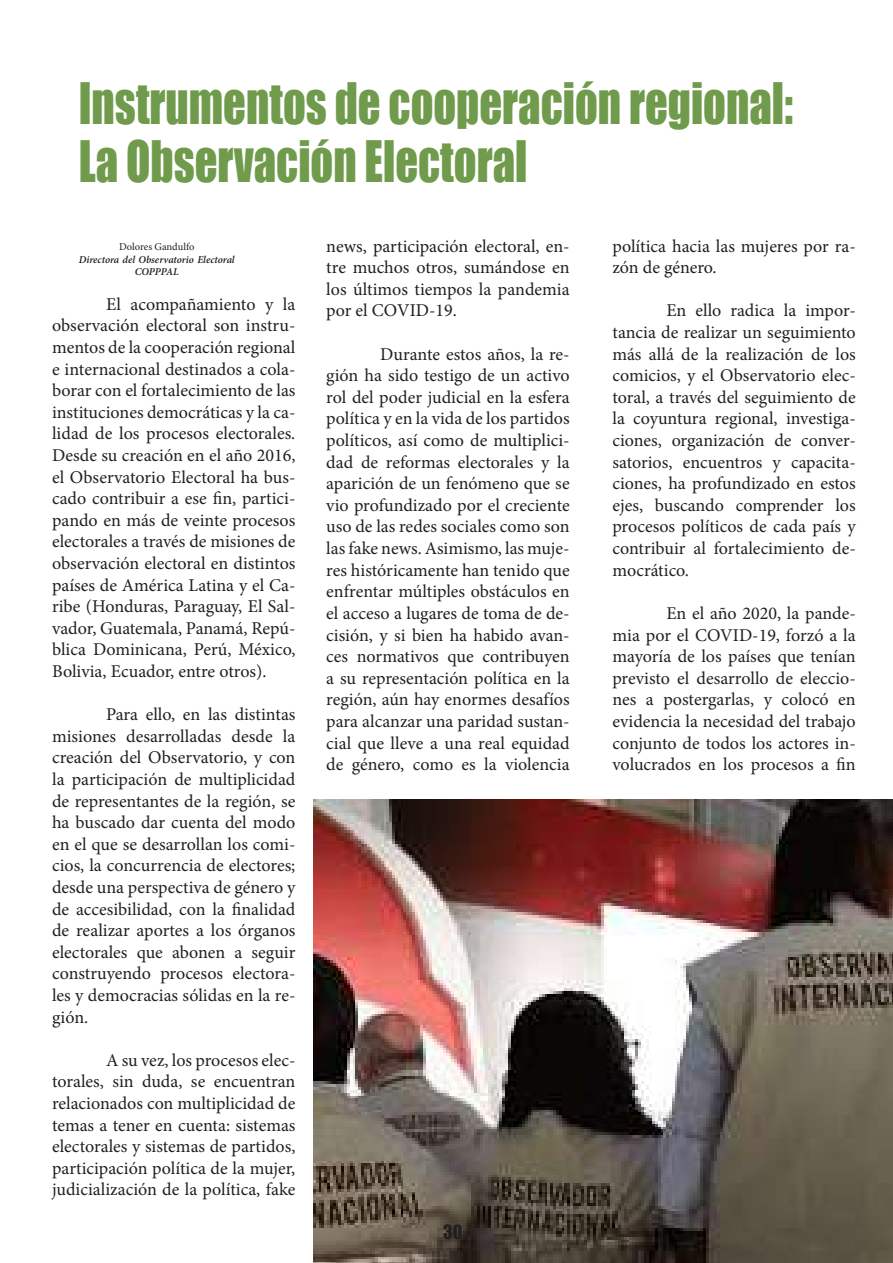
<style>
.page{position:relative;width:893px;height:1263px;background:#fff}
.page>*{position:absolute;margin:0;border:0;box-sizing:border-box;transform-origin:0 0}
.t1{font:52.5px/57px "Impact";color:#709b4c;scale:.85 1}
.t2{font:18px/21.6px "Minion Pro";color:#231f20;text-align:justify}
.t3{font:18px "Impact";color:#231f20}
.t4{font:italic 600 10.5px/12.6px "Minion Pro";letter-spacing:-.005em;color:#231f20;text-align:center}
.t5{font:10.5px "Minion Pro";letter-spacing:-.005em;color:#231f20}
</style>
<div class="page">
<img style="left:314px;top:799px;width:579px;height:464px">
<h1 class="t1" style="left:79px;top:74px;width:842px">Instrumentos de cooperación regional:<br>La Observación Electoral</h1>
<p class="t5" style="left:119px;top:240px;width:77px">Dolores Gandulfo</p>
<p class="t4" style="left:79px;top:253px;width:157px">Directora del Observatorio Electoral<br>COPPPAL</p>
<p class="t2" style="left:52px;top:293px;width:245px;text-indent:54px">El acompañamiento y la observación electoral son instru&shy;mentos de la cooperación regional e internacional destinados a cola&shy;borar con el fortalecimiento de las instituciones democráticas y la ca&shy;lidad de los procesos electorales.<br>Desde su creación en el año 2016, el Observatorio Electoral ha bus&shy;cado contribuir a ese fin, partici&shy;pando en más de veinte procesos electorales a través de misiones de observación electoral en distintos países de América Latina y el Ca&shy;ribe (Honduras, Paraguay, El Sal&shy;vador, Guatemala, Panamá, Repú&shy;blica Dominicana, Perú, México, Bolivia, Ecuador, entre otros).</p>
<p class="t2" style="left:52px;top:704px;width:245px;text-indent:54px">Para ello, en las distintas misiones desarrolladas desde la creación del Observatorio, y con la participación de multiplicidad de representantes de la región, se ha buscado dar cuenta del modo en el que se desarrollan los comi&shy;cios, la concurrencia de electores; desde una perspectiva de género y de accesibilidad, con la finalidad de realizar aportes a los órganos electorales que abonen a seguir construyendo procesos electora&shy;les y democracias sólidas en la re&shy;gión.</p>
<p class="t2" style="left:52px;top:1049px;width:245px;text-indent:54px">A su vez, los procesos elec&shy;torales, sin duda, se encuentran relacionados con multiplicidad de temas a tener en cuenta: sistemas electorales y sistemas de partidos, participación política de la mujer, judicialización de la política, fake</p>
<p class="t2" style="left:326px;top:235px;width:245px">news, participación electoral, en&shy;tre muchos otros, sumándose en los últimos tiempos la pandemia por el COVID-19.</p>
<p class="t2" style="left:326px;top:343px;width:245px;text-indent:54px">Durante estos años, la re&shy;gión ha sido testigo de un activo rol del poder judicial en la esfera política y en la vida de los partidos políticos, así como de multiplici&shy;dad de reformas electorales y la aparición de un fenómeno que se vio profundizado por el creciente uso de las redes sociales como son las fake news. Asimismo, las muje&shy;res históricamente han tenido que enfrentar múltiples obstáculos en el acceso a lugares de toma de de&shy;cisión, y si bien ha habido avan&shy;ces normativos que contribuyen a su representación política en la región, aún hay enormes desafíos para alcanzar una paridad sustan&shy;cial que lleve a una real equidad de género, como es la violencia</p>
<p class="t3" style="left:443px;top:1218px;width:21px">30</p>
<p class="t2" style="left:612px;top:235px;width:245px">política hacia las mujeres por ra&shy;zón de género.</p>
<p class="t2" style="left:612px;top:300px;width:245px;text-indent:54px">En ello radica la impor&shy;tancia de realizar un seguimiento más allá de la realización de los comicios, y el Observatorio elec&shy;toral, a través del seguimiento de la coyuntura regional, investiga&shy;ciones, organización de conver&shy;satorios, encuentros y capacita&shy;ciones, ha profundizado en estos ejes, buscando comprender los procesos políticos de cada país y contribuir al fortalecimiento de&shy;mocrático.</p>
<p class="t2" style="left:612px;top:602px;width:245px;text-indent:54px">En el año 2020, la pande&shy;mia por el COVID-19, forzó a la mayoría de los países que tenían previsto el desarrollo de eleccio&shy;nes a postergarlas, y colocó en evidencia la necesidad del trabajo conjunto de todos los actores in&shy;volucrados en los procesos a fin</p>
</div>
